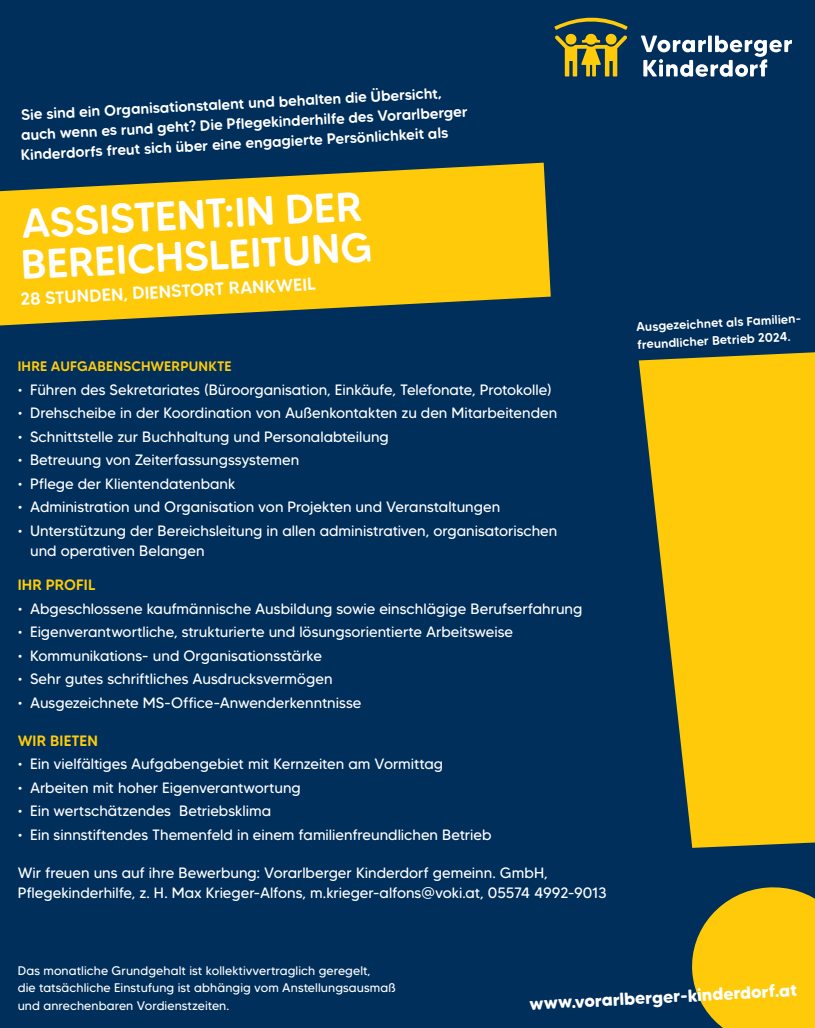
<style>
.page{position:relative;width:815px;height:1028px;background:#002f5b}
.page>*{position:absolute;margin:0;border:0;box-sizing:border-box;transform-origin:0 0}
.t1{font:500 41.25px/41.2px "MADE Tommy Soft";color:#fff}
.t2{font:700 17.5px "MADE Tommy Soft";color:#fff}
.t3{font:500 17.5px "MADE Tommy Soft";color:#fff}
.t4{font:15px/20px "MADE Tommy Soft";color:#fff}
.t5{font:500 15px/20px "MADE Tommy Soft";color:#fff}
.t6{font:500 15px "MADE Tommy Soft";letter-spacing:.01em;color:#feca0a}
.t7{font:500 13.75px "MADE Tommy Soft";letter-spacing:.005em;color:#feca0a}
.t8{font:12.5px/17.5px "MADE Tommy Soft";letter-spacing:.005em;color:#fff}
.t9{font:500 12.5px/17.5px "MADE Tommy Soft";color:#fff}
</style>
<div class="page">
<svg style="left:641px;top:36px;width:151px;height:41px"></svg>
<svg style="left:554px;top:18px;width:74px;height:58px"></svg>
<svg style="left:0;top:163px;width:551px;height:162px;fill:#feca0a"></svg>
<svg style="left:639px;top:352px;width:176px;height:676px;fill:#feca0a"></svg>
<p class="t5" style="left:18px;top:105px;width:450px;rotate:-3deg">Sie sind ein Organisationstalent und behalten die Übersicht, auch wenn es rund geht? Die Pflegekinderhilfe des Vorarlberger<br>Kinderdorfs freut sich über eine engagierte Persönlichkeit als</p>
<h1 class="t1" style="left:18px;top:203px;width:353px;rotate:-3deg">ASSISTENT:IN DER<br>BEREICHSLEITUNG</h1>
<p class="t3" style="left:20px;top:288px;width:298px;rotate:-3deg">28 STUNDEN, DIENSTORT RANKWEIL</p>
<p class="t7" style="left:18px;top:358px;width:215px">IHRE AUFGABENSCHWERPUNKTE</p>
<p class="t4" style="left:18px;top:379px;width:536px">• Führen des Sekretariates (Büroorganisation, Einkäufe, Telefonate, Protokolle)</p>
<p class="t4" style="left:18px;top:403px;width:541px">• Drehscheibe in der Koordination von Außenkontakten zu den Mitarbeitenden</p>
<p class="t4" style="left:18px;top:426px;width:373px">• Schnittstelle zur Buchhaltung und Personalabteilung</p>
<p class="t4" style="left:18px;top:450px;width:283px">• Betreuung von Zeiterfassungssystemen</p>
<p class="t4" style="left:18px;top:473px;width:219px">• Pflege der Klientendatenbank</p>
<p class="t4" style="left:18px;top:497px;width:484px">• Administration und Organisation von Projekten und Veranstaltungen</p>
<p class="t4" style="left:30px;top:520px;width:529px;text-indent:-12px">• Unterstützung der Bereichsleitung in allen administrativen, organisatorischen und operativen Belangen</p>
<p class="t6" style="left:18px;top:575px;width:79px">IHR PROFIL</p>
<p class="t4" style="left:18px;top:598px;width:566px">• Abgeschlossene kaufmännische Ausbildung sowie einschlägige Berufserfahrung</p>
<p class="t4" style="left:18px;top:622px;width:497px">• Eigenverantwortliche, strukturierte und lösungsorientierte Arbeitsweise</p>
<p class="t4" style="left:18px;top:645px;width:306px">• Kommunikations- und Organisationsstärke</p>
<p class="t4" style="left:18px;top:669px;width:316px">• Sehr gutes schriftliches Ausdrucksvermögen</p>
<p class="t4" style="left:18px;top:692px;width:345px">• Ausgezeichnete MS-Office-Anwenderkenntnisse</p>
<p class="t6" style="left:18px;top:731px;width:82px">WIR BIETEN</p>
<p class="t4" style="left:18px;top:754px;width:427px">• Ein vielfältiges Aufgabengebiet mit Kernzeiten am Vormittag</p>
<p class="t4" style="left:18px;top:777px;width:285px">• Arbeiten mit hoher Eigenverantwortung</p>
<p class="t4" style="left:18px;top:801px;width:255px">• Ein wertschätzendes Betriebsklima</p>
<p class="t4" style="left:18px;top:824px;width:475px">• Ein sinnstiftendes Themenfeld in einem familienfreundlichen Betrieb</p>
<p class="t4" style="left:18px;top:862px;width:591px">Wir freuen uns auf ihre Bewerbung: Vorarlberger Kinderdorf gemeinn. GmbH,<br>Pflegekinderhilfe, z. H. Max Krieger-Alfons, m.krieger-alfons@voki.at, 05574 4992-9013</p>
<p class="t9" style="left:636px;top:318px;width:167px;rotate:-3deg">Ausgezeichnet als Familien&shy;freundlicher Betrieb 2024.</p>
<p class="t8" style="left:18px;top:961px;width:380px">Das monatliche Grundgehalt ist kollektivvertraglich geregelt,<br>die tatsächliche Einstufung ist abhängig vom Anstellungsausmaß und anrechenbaren Vordienstzeiten.</p>
<p class="t2" style="left:529px;top:993px;width:269px;rotate:-3deg">www.vorarlberger-kinderdorf.at</p>
</div>
